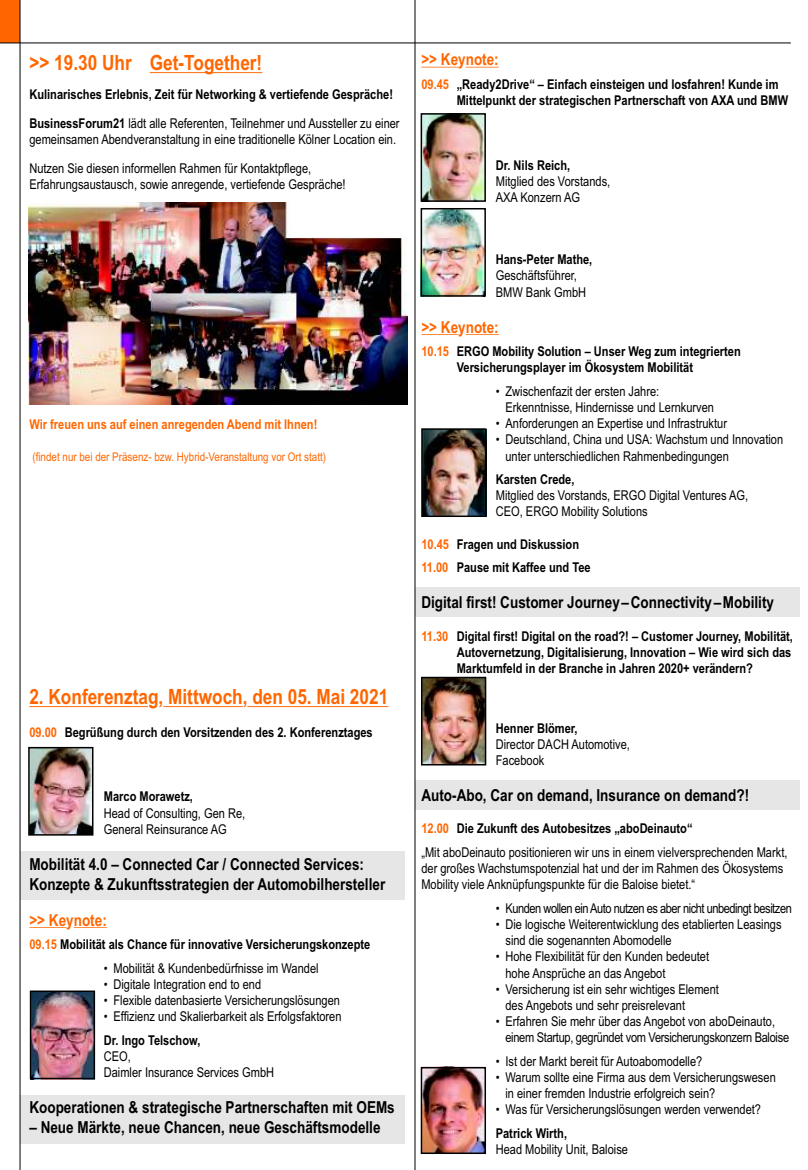
<style>
.page{position:relative;width:808px;height:1170px;background:#fff}
.page>*{position:absolute;margin:0;border:0;box-sizing:border-box;transform-origin:0 0}
.t1{font:700 21px "Arial Narrow";color:#f60}
.t2{font:700 16.5px/19.8px "Arial Narrow";color:#000}
.t3{font:700 16.5px "Arial Narrow";color:#f60}
.t4{font:13.5px/16.2px "Arial Narrow";color:#000}
.t5{font:700 13.5px/16.2px "Arial Narrow";color:#000}
.t6{font:13.5px/16.2px "Arial Narrow";letter-spacing:-.025em;color:#000}
.t7{font:700 13.5px/23.4px "Arial Narrow";color:#f60}
.t8{font:13.5px "Arial Narrow";letter-spacing:-.035em;color:#000}
.t9{font:12px "Arial Narrow";color:#f60}
.s1{font-weight:400}
.s2{color:#f60}
</style>
<div class="page">
<div style="left:415px;top:779px;width:385px;height:30px;background:#e6e6e6"></div>
<div style="left:20px;top:851px;width:385px;height:49px;background:#e6e6e6"></div>
<div style="left:415px;top:587px;width:385px;height:29px;background:#e6e6e6"></div>
<div style="left:20px;top:1094px;width:385px;height:49px;background:#e6e6e6"></div>
<div style="left:0;top:0;width:20px;height:43px;background:#f60"></div>
<hr style="left:0;top:43px;width:791px;height:1px;background:#000">
<hr style="left:415px;top:0;width:1px;height:1169px;background:#000">
<hr style="left:20px;top:0;width:1px;height:1169px;background:#000">
<hr style="left:150px;top:72px;width:112px;height:1px;background:#f60">
<hr style="left:29px;top:706px;width:119px;height:1px;background:#f60">
<hr style="left:163px;top:706px;width:80px;height:1px;background:#f60">
<hr style="left:248px;top:706px;width:140px;height:1px;background:#f60">
<hr style="left:29px;top:927px;width:37px;height:1px;background:#f60">
<hr style="left:74px;top:927px;width:33px;height:1px;background:#f60">
<hr style="left:421px;top:67px;width:37px;height:1px;background:#f60">
<hr style="left:466px;top:67px;width:33px;height:1px;background:#f60">
<hr style="left:421px;top:334px;width:37px;height:1px;background:#f60">
<hr style="left:466px;top:334px;width:33px;height:1px;background:#f60">
<img style="left:31px;top:749px;width:59px;height:83px">
<div style="left:28px;top:746px;width:65px;height:89px;border:2px solid #000"></div>
<img style="left:33px;top:993px;width:59px;height:83px">
<div style="left:30px;top:990px;width:65px;height:89px;border:2px solid #000"></div>
<img style="left:424px;top:211px;width:59px;height:83px">
<div style="left:421px;top:208px;width:65px;height:89px;border:2px solid #000"></div>
<img style="left:424px;top:116px;width:59px;height:83px">
<div style="left:421px;top:113px;width:65px;height:89px;border:2px solid #000"></div>
<img style="left:424px;top:679px;width:59px;height:83px">
<div style="left:421px;top:676px;width:65px;height:89px;border:2px solid #000"></div>
<img style="left:424px;top:1069px;width:59px;height:81px">
<div style="left:421px;top:1066px;width:65px;height:87px;border:2px solid #000"></div>
<img style="left:28px;top:202px;width:379px;height:202px">
<img style="left:424px;top:431px;width:59px;height:83px">
<div style="left:421px;top:428px;width:65px;height:89px;border:2px solid #000"></div>
<h1 class="t1" style="left:29px;top:55px;width:234px">&gt;&gt; 19.30 Uhr Get-Together!</h1>
<p class="t5" style="left:29px;top:81px;width:372px;line-height:28.8px">Kulinarisches Erlebnis, Zeit für Networking &amp; vertiefende Gespräche!<br>BusinessForum21 <span class="s1">lädt alle Referenten, Teilnehmer und Aussteller zu einer</span></p>
<p class="t4" style="left:29px;top:126px;width:368px;line-height:28.8px">gemeinsamen Abendveranstaltung in eine traditionelle Kölner Location ein.<br>Nutzen Sie diesen informellen Rahmen für Kontaktpflege,</p>
<p class="t4" style="left:29px;top:177px;width:318px">Erfahrungsaustausch, sowie anregende, vertiefende Gespräche!</p>
<p class="t7" style="left:29px;top:413px;width:289px">Wir freuen uns auf einen anregenden Abend mit Ihnen!</p>
<p class="t9" style="left:32px;top:452px;width:295px">(findet nur bei der Präsenz- bzw. Hybrid-Veranstaltung vor Ort statt)</p>
<h1 class="t1" style="left:29px;top:689px;width:360px">2. Konferenztag, Mittwoch, den 05. Mai 2021</h1>
<p class="t7" style="left:29px;top:721px;width:29px">09.00</p>
<p class="t5" style="left:65px;top:725px;width:309px">Begrüßung durch den Vorsitzenden des 2. Konferenztages</p>
<p class="t5" style="left:104px;top:789px;width:91px">Marco Morawetz,</p>
<p class="t4" style="left:104px;top:806px;width:143px">Head of Consulting, Gen Re,<br>General Reinsurance AG</p>
<p class="t2" style="left:29px;top:855px;width:357px">Mobilität 4.0 – Connected Car / Connected Services:<br>Konzepte &amp; Zukunftsstrategien der Automobilhersteller</p>
<p class="t3" style="left:29px;top:913px;width:79px">&gt;&gt; Keynote:</p>
<p class="t5" style="left:29px;top:937px;width:342px"><span class="s2">09.15</span> Mobilität als Chance für innovative Versicherungskonzepte</p>
<p class="t4" style="left:104px;top:960px;width:216px">• Mobilität &amp; Kundenbedürfnisse im Wandel</p>
<p class="t4" style="left:104px;top:977px;width:159px">• Digitale Integration end to end</p>
<p class="t4" style="left:104px;top:993px;width:238px">• Flexible datenbasierte Versicherungslösungen</p>
<p class="t4" style="left:104px;top:1009px;width:239px">• Effizienz und Skalierbarkeit als Erfolgsfaktoren</p>
<p class="t5" style="left:104px;top:1032px;width:98px">Dr. Ingo Telschow,</p>
<p class="t4" style="left:104px;top:1049px;width:172px">CEO,<br>Daimler Insurance Services GmbH</p>
<p class="t2" style="left:29px;top:1098px;width:367px">Kooperationen &amp; strategische Partnerschaften mit OEMs</p>
<p class="t2" style="left:29px;top:1118px;width:353px">– Neue Märkte, neue Chancen, neue Geschäftsmodelle</p>
<p class="t3" style="left:421px;top:53px;width:79px">&gt;&gt; Keynote:</p>
<p class="t7" style="left:421px;top:73px;width:29px">09.45</p>
<p class="t5" style="left:457px;top:77px;width:333px">„Ready2Drive“ – Einfach einsteigen und losfahren! Kunde im<br>Mittelpunkt der strategischen Partnerschaft von AXA und BMW</p>
<p class="t5" style="left:496px;top:158px;width:76px">Dr. Nils Reich,</p>
<p class="t4" style="left:496px;top:174px;width:116px">Mitglied des Vorstands,<br>AXA Konzern AG</p>
<p class="t5" style="left:496px;top:253px;width:98px">Hans-Peter Mathe,</p>
<p class="t4" style="left:496px;top:269px;width:92px">Geschäftsführer,<br>BMW Bank GmbH</p>
<p class="t3" style="left:421px;top:321px;width:79px">&gt;&gt; Keynote:</p>
<p class="t7" style="left:421px;top:341px;width:29px">10.15</p>
<p class="t5" style="left:457px;top:344px;width:285px">ERGO Mobility Solution – Unser Weg zum integrierten<br>Versicherungsplayer im Ökosystem Mobilität</p>
<p class="t4" style="left:505px;top:384px;width:210px;text-indent:-10px">• Zwischenfazit der ersten Jahre:<br>Erkenntnisse, Hindernisse und Lernkurven</p>
<p class="t4" style="left:496px;top:416px;width:233px">• Anforderungen an Expertise und Infrastruktur</p>
<p class="t4" style="left:505px;top:433px;width:279px;text-indent:-10px">• Deutschland, China und USA: Wachstum und Innovation unter unterschiedlichen Rahmenbedingungen</p>
<p class="t5" style="left:496px;top:472px;width:80px">Karsten Crede,</p>
<p class="t4" style="left:496px;top:488px;width:254px">Mitglied des Vorstands, ERGO Digital Ventures AG,<br>CEO, ERGO Mobility Solutions</p>
<p class="t5" style="left:457px;top:533px;width:135px;line-height:23.4px">Fragen und Diskussion<br>Pause mit Kaffee und Tee</p>
<p class="t2" style="left:421px;top:594px;width:354px">Digital first! Customer Journey–Connectivity–Mobility</p>
<p class="t5" style="left:457px;top:629px;width:338px;text-align:justify">Digital first! Digital on the road?! – Customer Journey, Mobilität, Autovernetzung, Digitalisierung, Innovation – Wie wird sich das Marktumfeld in der Branche in Jahren 2020+ verändern?</p>
<p class="t7" style="left:421px;top:533px;width:29px">10.45<br>11.00</p>
<p class="t7" style="left:421px;top:625px;width:29px">11.30</p>
<p class="t5" style="left:496px;top:721px;width:83px">Henner Blömer,</p>
<p class="t4" style="left:496px;top:737px;width:136px">Director DACH Automotive,<br>Facebook</p>
<p class="t2" style="left:421px;top:786px;width:329px">Auto-Abo, Car on demand, Insurance on demand?!</p>
<p class="t5" style="left:457px;top:821px;width:237px">Die Zukunft des Autobesitzes „aboDeinauto“</p>
<p class="t4" style="left:421px;top:845px;width:368px">„Mit aboDeinauto positionieren wir uns in einem vielversprechenden Markt, der großes Wachstumspotenzial hat und der im Rahmen des Ökosystems<br>Mobility viele Anknüpfungspunkte für die Baloise bietet.“</p>
<p class="t8" style="left:496px;top:902px;width:298px">• Kunden wollen einAuto nutzen es aber nicht unbedingt besitzen</p>
<p class="t4" style="left:505px;top:917px;width:278px;text-indent:-10px">• Die logische Weiterentwicklung des etablierten Leasings sind die sogenannten Abomodelle</p>
<p class="t4" style="left:505px;top:949px;width:205px;text-indent:-10px">• Hohe Flexibilität für den Kunden bedeutet hohe Ansprüche an das Angebot</p>
<p class="t4" style="left:505px;top:982px;width:215px;text-indent:-10px">• Versicherung ist ein sehr wichtiges Element des Angebots und sehr preisrelevant</p>
<p class="t6" style="left:505px;top:1014px;width:285px;text-indent:-10px">• Erfahren Sie mehr über das Angebot von aboDeinauto, einem Startup, gegründet vom Versicherungskonzern Baloise</p>
<p class="t4" style="left:496px;top:1054px;width:208px">• Ist der Markt bereit für Autoabomodelle?</p>
<p class="t4" style="left:505px;top:1070px;width:272px;text-indent:-10px">• Warum sollte eine Firma aus dem Versicherungswesen in einer fremden Industrie erfolgreich sein?</p>
<p class="t4" style="left:496px;top:1102px;width:267px">• Was für Versicherungslösungen werden verwendet?</p>
<p class="t5" style="left:496px;top:1126px;width:73px">Patrick Wirth,</p>
<p class="t4" style="left:496px;top:1142px;width:134px">Head Mobility Unit, Baloise</p>
<p class="t7" style="left:421px;top:818px;width:29px">12.00</p>
</div>
